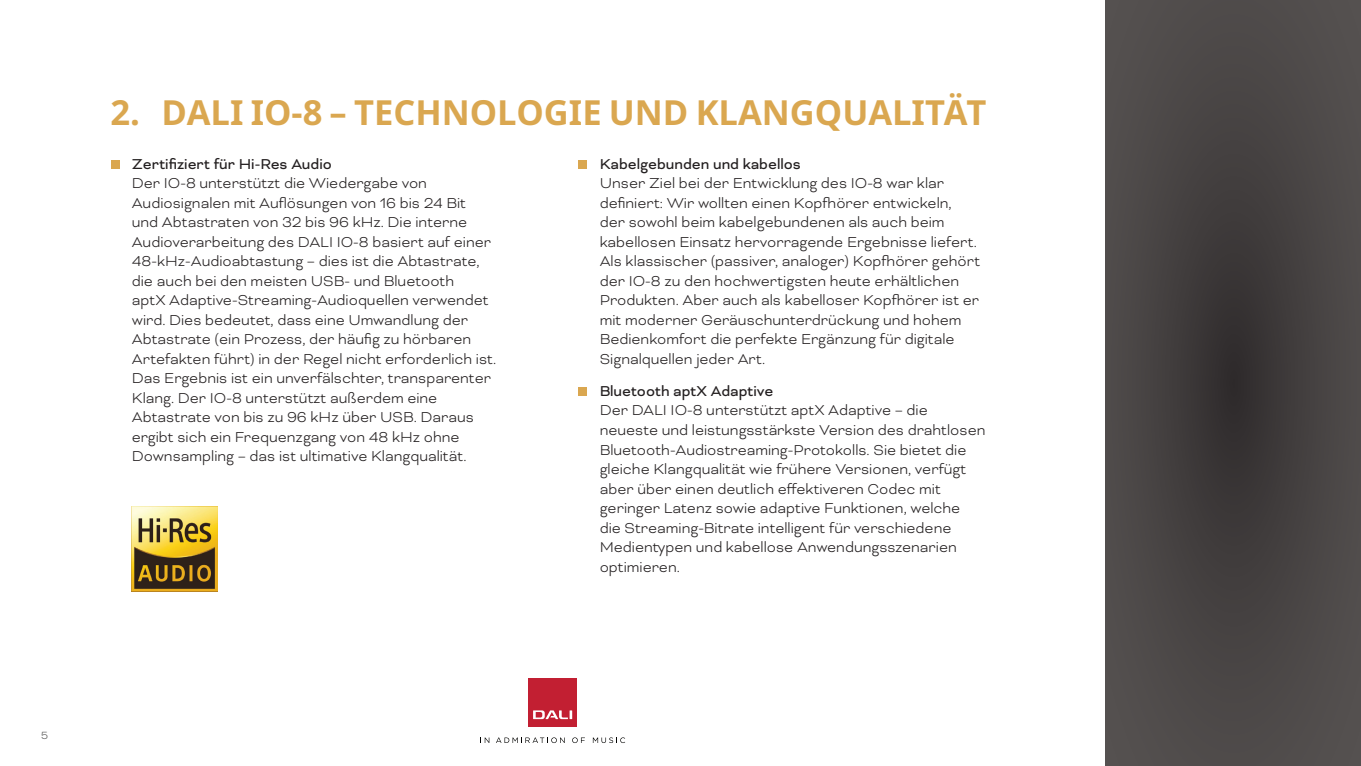
<style>
.page{position:relative;width:1361px;height:766px;background:#fff}
.page>*{position:absolute;margin:0;border:0;box-sizing:border-box;transform-origin:0 0}
.Heading_Level_1_EN_not_in_ToC{font:700 34.5px "Noto Sans";color:#daa750}
.Body_List{font:300 16.5px/19.5px "Bicyclette";color:#231f20}
.Body_List_Heading_Level_3{font:16.5px "Bicyclette";color:#231f20}
.t1{font:300 12px "Bicyclette";color:#575756}
</style>
<div class="page">
<svg style="left:1106px;top:0;width:255px;height:765px;background:#484444"></svg>
<div style="left:578px;top:159px;width:9px;height:9px;background:#daa750"></div>
<div style="left:578px;top:387px;width:9px;height:9px;background:#daa750"></div>
<div style="left:111px;top:159px;width:8px;height:9px;background:#daa750"></div>
<img style="left:132px;top:506px;width:85px;height:85px">
<div style="left:529px;top:678px;width:48px;height:48px;background:#c21f32"></div>
<svg style="left:533px;top:710px;width:39px;height:9px"></svg>
<svg style="left:480px;top:737px;width:9px;height:5px"></svg>
<svg style="left:496px;top:737px;width:69px;height:5px"></svg>
<svg style="left:572px;top:737px;width:13px;height:5px"></svg>
<svg style="left:593px;top:737px;width:32px;height:5px"></svg>
<p class="t1" style="left:41px;top:728px;width:9px">5</p>
<p class="Heading_Level_1_EN_not_in_ToC" style="left:111px;top:88px;width:877px">2. DALI IO-8 – TECHNOLOGIE UND KLANGQUALITÄT</p>
<p class="Body_List_Heading_Level_3" style="left:132px;top:154px;width:201px">Zertifiziert für Hi-Res Audio</p>
<p class="Body_List" style="left:132px;top:173px;width:366px">Der IO-8 unterstützt die Wiedergabe von Audiosignalen mit Auflösungen von 16 bis 24 Bit und Abtastraten von 32 bis 96 kHz. Die interne Audioverarbeitung des DALI IO-8 basiert auf einer 48-kHz-Audioabtastung – dies ist die Abtastrate, die auch bei den meisten USB- und Bluetooth<br>aptX Adaptive-Streaming-Audioquellen verwendet wird. Dies bedeutet, dass eine Umwandlung der Abtastrate (ein Prozess, der häufig zu hörbaren Artefakten führt) in der Regel nicht erforderlich ist.<br>Das Ergebnis ist ein unverfälschter, transparenter Klang. Der IO-8 unterstützt außerdem eine Abtastrate von bis zu 96 kHz über USB. Daraus ergibt sich ein Frequenzgang von 48 kHz ohne Downsampling – das ist ultimative Klangqualität.</p>
<p class="Body_List_Heading_Level_3" style="left:600px;top:154px;width:203px">Kabelgebunden und kabellos</p>
<p class="Body_List" style="left:600px;top:173px;width:382px">Unser Ziel bei der Entwicklung des IO-8 war klar definiert: Wir wollten einen Kopfhörer entwickeln, der sowohl beim kabelgebundenen als auch beim kabellosen Einsatz hervorragende Ergebnisse liefert.<br>Als klassischer (passiver, analoger) Kopfhörer gehört der IO-8 zu den hochwertigsten heute erhältlichen Produkten. Aber auch als kabelloser Kopfhörer ist er mit moderner Geräuschunterdrückung und hohem Bedienkomfort die perfekte Ergänzung für digitale Signalquellen jeder Art.</p>
<p class="Body_List_Heading_Level_3" style="left:600px;top:381px;width:175px">Bluetooth aptX Adaptive</p>
<p class="Body_List" style="left:600px;top:400px;width:387px">Der DALI IO-8 unterstützt aptX Adaptive – die neueste und leistungsstärkste Version des drahtlosen Bluetooth-Audiostreaming-Protokolls. Sie bietet die gleiche Klangqualität wie frühere Versionen, verfügt aber über einen deutlich effektiveren Codec mit geringer Latenz sowie adaptive Funktionen, welche die Streaming-Bitrate intelligent für verschiedene Medientypen und kabellose Anwendungsszenarien optimieren.</p>
</div>
